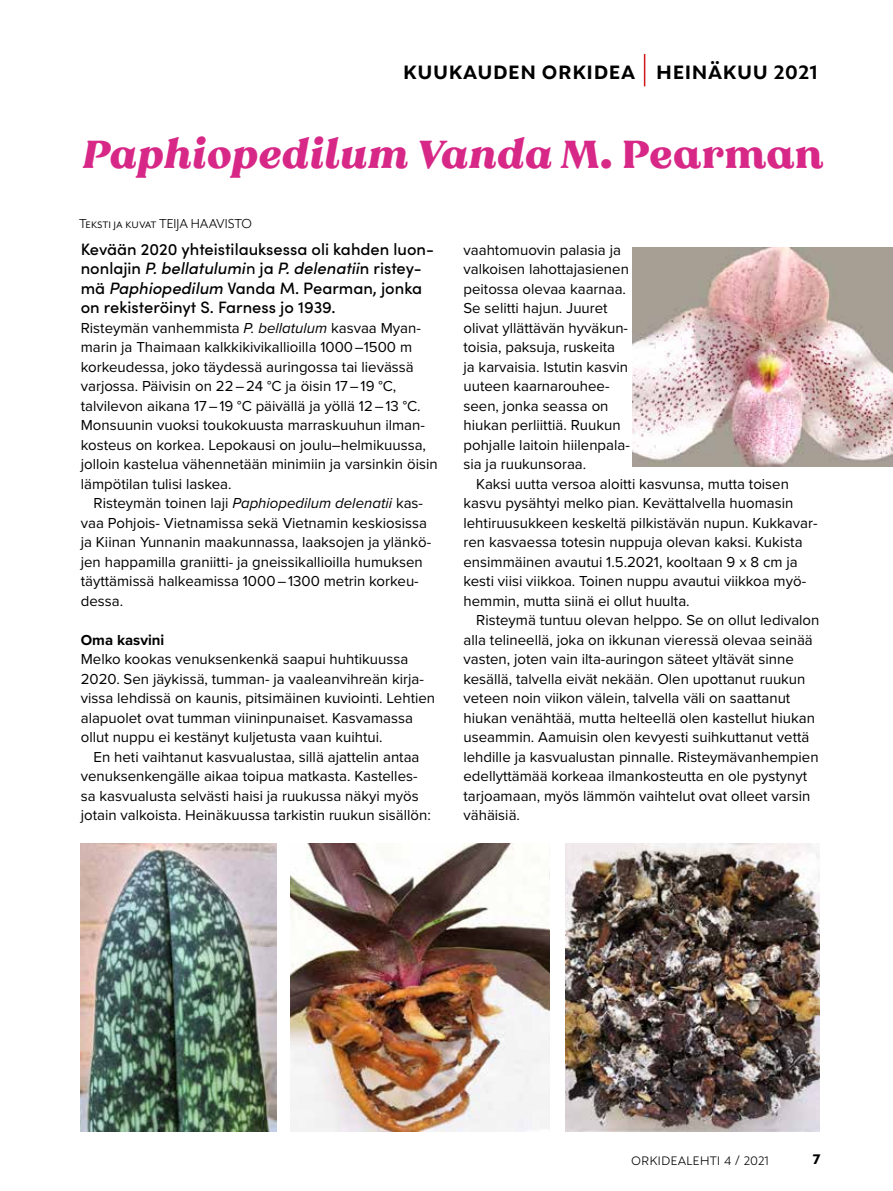
<style>
.page{position:relative;width:893px;height:1191px;background:#fff}
.page>*{position:absolute;margin:0;border:0;box-sizing:border-box;transform-origin:0 0}
.t1{font:italic 900 39px "Grobek Alt";color:#d72887}
.t2{font:700 21px "Autor";letter-spacing:.03em;color:#000}
.t3{font:500 16.5px/19.5px "Sofia Pro";color:#000}
.t4{font:15px/19.5px "Proxima Nova";color:#000}
.t5{font:15px "Mr Eaves Mod OT";color:#000}
.t6{font:700 15px "Proxima Nova";color:#000}
.t7{font:800 15px "Autor";color:#000}
.t8{font:300 13.5px "Autor";color:#000}
.s1{font-style:normal}
.s2{font-style:italic}
.s3{font-weight:400}
</style>
<div class="page">
<hr style="left:644px;top:54px;width:1px;height:32px;background:#cd1719">
<img style="left:632px;top:248px;width:261px;height:218px">
<img style="left:81px;top:843px;width:195px;height:288px">
<img style="left:565px;top:843px;width:254px;height:288px">
<img style="left:291px;top:843px;width:259px;height:288px">
<h2 class="t2" style="left:403px;top:59px;width:416px">KUUKAUDEN ORKIDEA HEINÄKUU 2021</h2>
<h1 class="t1" style="left:81px;top:127px;width:744px">Paphiopedilum Vanda <span class="s1">M. Pearman</span></h1>
<p class="t5" style="left:79px;top:215px;width:174px">Teksti ja kuvat TEIJA HAAVISTO</p>
<p class="t3" style="left:81px;top:238px;width:355px">Kevään 2020 yhteistilauksessa oli kahden luon&shy;nonlajin <span class="s2">P. bellatulumi</span><span class="s3">n</span> ja <span class="s2">P. delenatii</span>n ristey&shy;mä <span class="s2">Paphiopedilum</span> Vanda M. Pearman, jonka on rekisteröinyt S. Farness jo 1939.</p>
<p class="t4" style="left:81px;top:317px;width:358px">Risteymän vanhemmista <span class="s2">P. bellatulum</span> kasvaa Myan&shy;marin ja Thaimaan kalkkikivikallioilla 1000 –1500 m korkeudessa, joko täydessä auringossa tai lievässä varjossa. Päivisin on 22 – 24 °C ja öisin 17 – 19 °C, talvilevon aikana 17 – 19 °C päivällä ja yöllä 12 – 13 °C.<br>Monsuunin vuoksi toukokuusta marraskuuhun ilman&shy;kosteus on korkea. Lepokausi on joulu–helmikuussa, jolloin kastelua vähennetään minimiin ja varsinkin öisin lämpötilan tulisi laskea.</p>
<p class="t4" style="left:81px;top:493px;width:352px;text-indent:13px">Risteymän toinen laji <span class="s2">Paphiopedilum delenatii</span> kas&shy;vaa Pohjois- Vietnamissa sekä Vietnamin keskiosissa ja Kiinan Yunnanin maakunnassa, laaksojen ja ylänkö&shy;jen happamilla graniitti- ja gneissikallioilla humuksen täyttämissä halkeamissa 1000 – 1300 metrin korkeu&shy;dessa.</p>
<p class="t6" style="left:81px;top:628px;width:85px">Oma kasvini</p>
<p class="t4" style="left:81px;top:649px;width:356px">Melko kookas venuksenkenkä saapui huhtikuussa 2020. Sen jäykissä, tumman- ja vaaleanvihreän kirja&shy;vissa lehdissä on kaunis, pitsimäinen kuviointi. Lehtien alapuolet ovat tumman viininpunaiset. Kasvamassa ollut nuppu ei kestänyt kuljetusta vaan kuihtui.</p>
<p class="t4" style="left:81px;top:746px;width:352px;text-indent:13px">En heti vaihtanut kasvualustaa, sillä ajattelin antaa venuksenkengälle aikaa toipua matkasta. Kastelles&shy;sa kasvualusta selvästi haisi ja ruukussa näkyi myös jotain valkoista. Heinäkuussa tarkistin ruukun sisällön:</p>
<p class="t4" style="left:463px;top:239px;width:168px">vaahtomuovin palasia ja valkoisen lahottajasienen peitossa olevaa kaarnaa.<br>Se selitti hajun. Juuret olivat yllättävän hyväkun&shy;toisia, paksuja, ruskeita ja karvaisia. Istutin kasvin uuteen kaarnarouhee&shy;seen, jonka seassa on hiukan perliittiä. Ruukun pohjalle laitoin hiilenpala&shy;sia ja ruukunsoraa.</p>
<p class="t4" style="left:463px;top:473px;width:355px;text-indent:13px">Kaksi uutta versoa aloitti kasvunsa, mutta toisen kasvu pysähtyi melko pian. Kevättalvella huomasin lehtiruusukkeen keskeltä pilkistävän nupun. Kukkavar&shy;ren kasvaessa totesin nuppuja olevan kaksi. Kukista ensimmäinen avautui 1.5.2021, kooltaan 9 x 8 cm ja kesti viisi viikkoa. Toinen nuppu avautui viikkoa myö&shy;hemmin, mutta siinä ei ollut huulta.</p>
<p class="t4" style="left:463px;top:610px;width:357px;text-indent:13px">Risteymä tuntuu olevan helppo. Se on ollut ledivalon alla telineellä, joka on ikkunan vieressä olevaa seinää vasten, joten vain ilta-auringon säteet yltävät sinne kesällä, talvella eivät nekään. Olen upottanut ruukun veteen noin viikon välein, talvella väli on saattanut hiukan venähtää, mutta helteellä olen kastellut hiukan useammin. Aamuisin olen kevyesti suihkuttanut vettä lehdille ja kasvualustan pinnalle. Risteymävanhempien edellyttämää korkeaa ilmankosteutta en ole pystynyt tarjoamaan, myös lämmön vaihtelut ovat olleet varsin vähäisiä.</p>
<p class="t8" style="left:631px;top:1152px;width:139px">ORKIDEALEHTI 4 / 2021</p>
<p class="t7" style="left:813px;top:1150px;width:9px">7</p>
</div>
